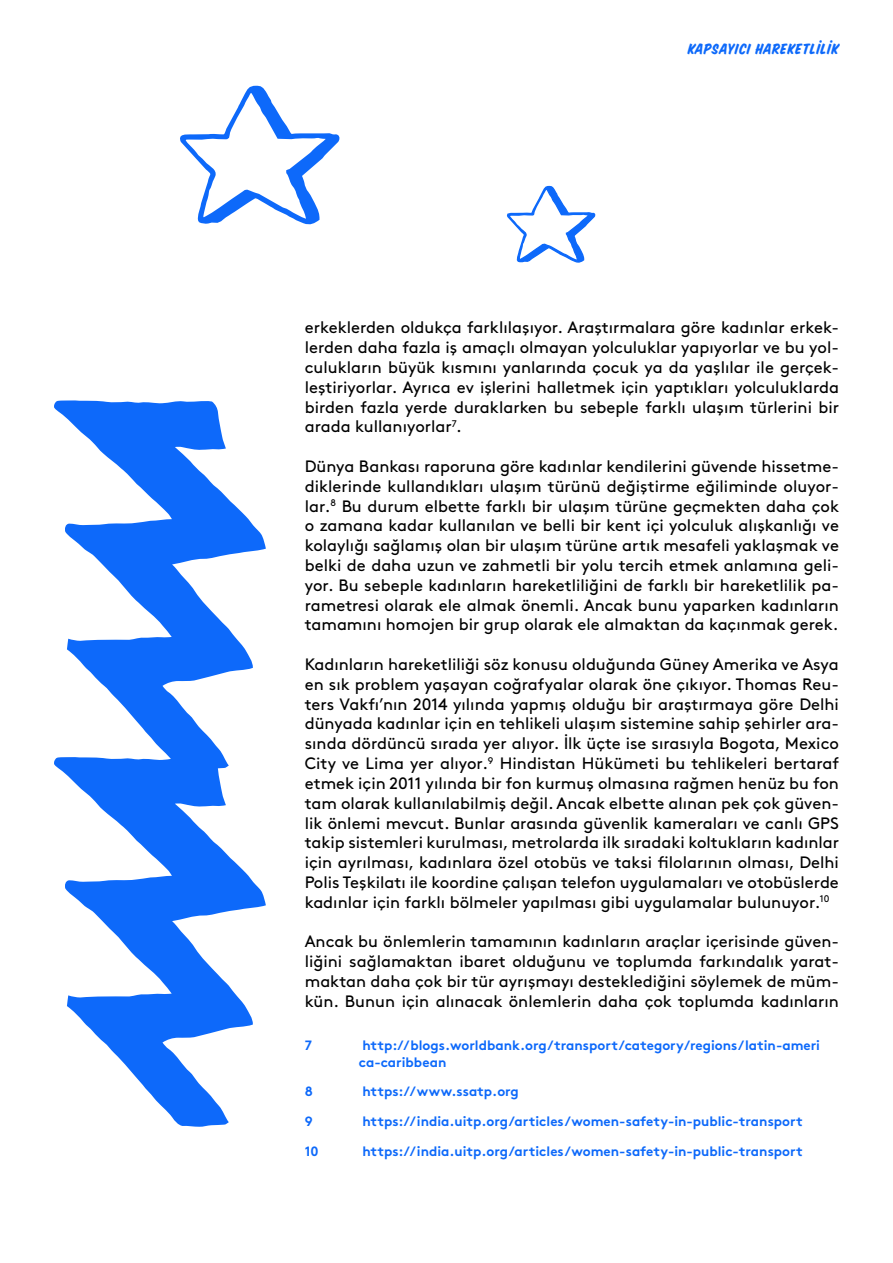
<style>
.page{position:relative;width:893px;height:1263px;background:#fff}
.page>*{position:absolute;margin:0;border:0;box-sizing:border-box;transform-origin:0 0}
.t1{font:16.5px/19.8px "Brown";color:#000;text-align:justify}
.t2{font:16.35px "House Slant";letter-spacing:.04em;color:#0d69fa}
.t3{font:700 13.5px/16.2px "Brown";color:#0d69fa}
</style>
<div class="page">
<svg style="left:54px;top:400px;width:212px;height:357px"></svg>
<svg style="left:54px;top:757px;width:212px;height:370px"></svg>
<svg style="left:180px;top:85px;width:159px;height:140px"></svg>
<svg style="left:506px;top:185px;width:89px;height:78px"></svg>
<p class="t2" style="left:688px;top:39px;width:152px">KAPSAYICI HAREKETLILIK</p>
<p class="t1" style="left:305px;top:316px;width:536px">erkeklerden oldukça farklılaşıyor. Araştırmalara göre kadınlar erkek&shy;lerden daha fazla iş amaçlı olmayan yolculuklar yapıyorlar ve bu yol&shy;culukların büyük kısmını yanlarında çocuk ya da yaşlılar ile gerçek&shy;leştiriyorlar. Ayrıca ev işlerini halletmek için yaptıkları yolculuklarda birden fazla yerde duraklarken bu sebeple farklı ulaşım türlerini bir arada kullanıyorlar<sup>7</sup>.</p>
<p class="t1" style="left:305px;top:455px;width:536px">Dünya Bankası raporuna göre kadınlar kendilerini güvende hissetme&shy;diklerinde kullandıkları ulaşım türünü değiştirme eğiliminde oluyor&shy;lar.<sup>8</sup> Bu durum elbette farklı bir ulaşım türüne geçmekten daha çok o zamana kadar kullanılan ve belli bir kent içi yolculuk alışkanlığı ve kolaylığı sağlamış olan bir ulaşım türüne artık mesafeli yaklaşmak ve belki de daha uzun ve zahmetli bir yolu tercih etmek anlamına geli&shy;yor. Bu sebeple kadınların hareketliliğini de farklı bir hareketlilik pa&shy;rametresi olarak ele almak önemli. Ancak bunu yaparken kadınların tamamını homojen bir grup olarak ele almaktan da kaçınmak gerek.</p>
<p class="t1" style="left:305px;top:653px;width:536px">Kadınların hareketliliği söz konusu olduğunda Güney Amerika ve Asya en sık problem yaşayan coğrafyalar olarak öne çıkıyor. Thomas Reu&shy;ters Vakfı’nın 2014 yılında yapmış olduğu bir araştırmaya göre Delhi dünyada kadınlar için en tehlikeli ulaşım sistemine sahip şehirler ara&shy;sında dördüncü sırada yer alıyor. İlk üçte ise sırasıyla Bogota, Mexico City ve Lima yer alıyor.<sup>9</sup> Hindistan Hükümeti bu tehlikeleri bertaraf etmek için 2011 yılında bir fon kurmuş olmasına rağmen henüz bu fon tam olarak kullanılabilmiş değil. Ancak elbette alınan pek çok güven&shy;lik önlemi mevcut. Bunlar arasında güvenlik kameraları ve canlı GPS takip sistemleri kurulması, metrolarda ilk sıradaki koltukların kadınlar için ayrılması, kadınlara özel otobüs ve taksi filolarının olması, Delhi Polis Teşkilatı ile koordine çalışan telefon uygulamaları ve otobüslerde kadınlar için farklı bölmeler yapılması gibi uygulamalar bulunuyor.<sup>10</sup></p>
<p class="t1" style="left:305px;top:930px;width:536px">Ancak bu önlemlerin tamamının kadınların araçlar içerisinde güven&shy;liğini sağlamaktan ibaret olduğunu ve toplumda farkındalık yarat&shy;maktan daha çok bir tür ayrışmayı desteklediğini söylemek de müm&shy;kün. Bunun için alınacak önlemlerin daha çok toplumda kadınların</p>
<p class="t3" style="left:305px;top:1036px;width:9px">7</p>
<p class="t3" style="left:359px;top:1036px;width:463px">http://blogs.worldbank.org/transport/category/regions/latin-ameri ca-caribbean</p>
<p class="t3" style="left:305px;top:1082px;width:10px">8</p>
<p class="t3" style="left:362px;top:1082px;width:158px">https://www.ssatp.org</p>
<p class="t3" style="left:305px;top:1112px;width:9px">9</p>
<p class="t3" style="left:362px;top:1112px;width:442px">https://india.uitp.org/articles/women-safety-in-public-transport</p>
<p class="t3" style="left:305px;top:1142px;width:15px">10</p>
<p class="t3" style="left:362px;top:1142px;width:442px">https://india.uitp.org/articles/women-safety-in-public-transport</p>
</div>
